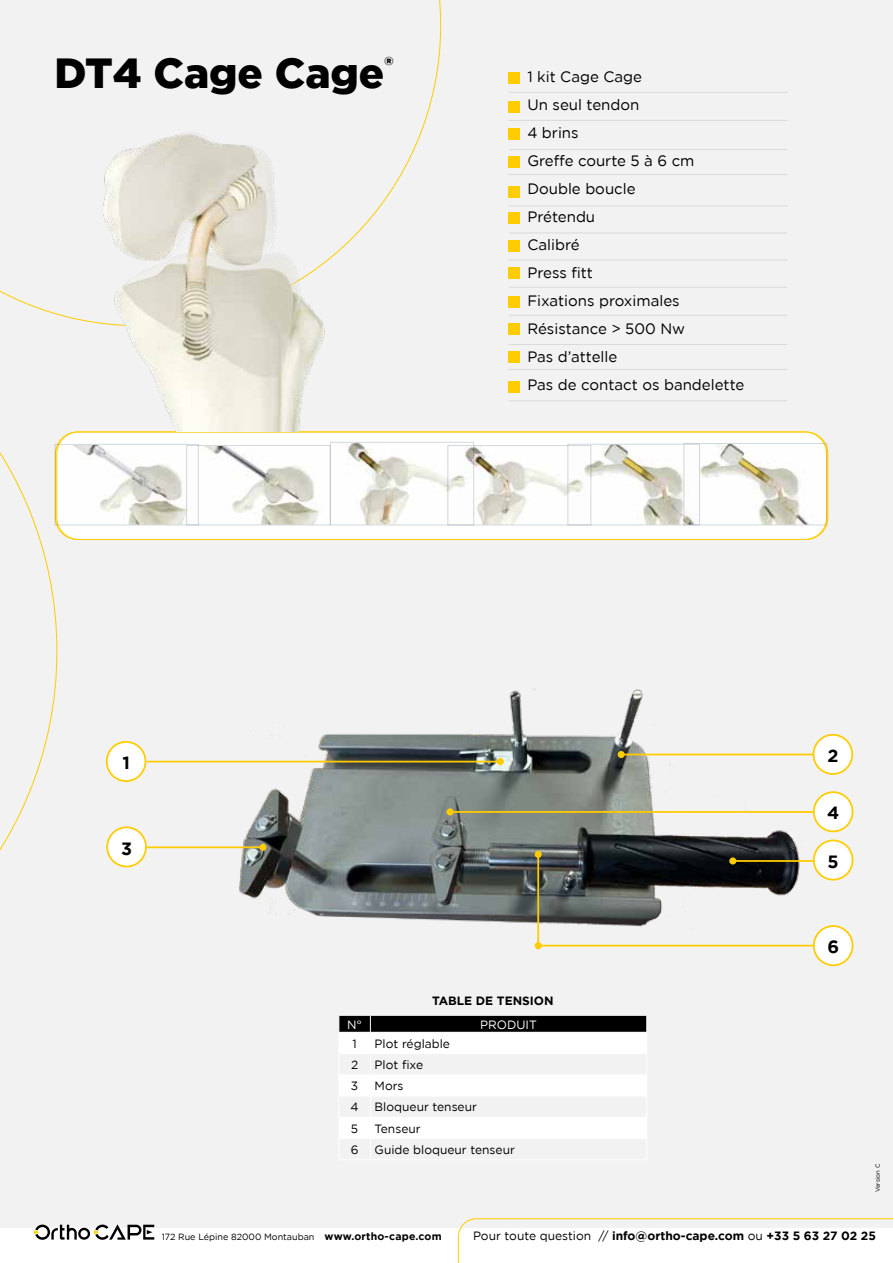
<style>
.page{position:relative;width:893px;height:1263px;background:#fff}
.page>*{position:absolute;margin:0;border:0;box-sizing:border-box;transform-origin:0 0}
.t1{font:900 42px "Gotham";color:#000}
.t2{font:700 17.7px "Gotham";color:#000}
.t3{font:15px/28px "Gotham";color:#000}
.t4{font:12px "Gotham";color:#000}
.t5{font:700 12px "Gotham";color:#000}
.t6{font:12px "Gotham";color:#fff}
.t7{font:700 10.5px "Gotham";letter-spacing:.02em;color:#000}
.t8{font:9px "Gotham";color:#000}
.t9{font:6px "Gotham";color:#000}
.s1{font-weight:400}
</style>
<div class="page">
<div style="left:0;top:0;width:893px;height:1227px;background:#f2f2f2"></div>
<div style="left:56px;top:432px;width:771px;height:107px;background:#fff;border-radius:22px"></div>
<svg style="left:0;top:444px;width:57px;height:407px"></svg>
<div style="left:509px;top:72px;width:11px;height:11px;background:#fc0"></div>
<div style="left:509px;top:102px;width:11px;height:11px;background:#fc0"></div>
<div style="left:509px;top:186px;width:11px;height:11px;background:#fc0"></div>
<div style="left:509px;top:128px;width:11px;height:11px;background:#fc0"></div>
<div style="left:509px;top:213px;width:11px;height:11px;background:#fc0"></div>
<div style="left:509px;top:156px;width:11px;height:11px;background:#fc0"></div>
<div style="left:509px;top:241px;width:11px;height:11px;background:#fc0"></div>
<hr style="left:509px;top:120px;width:278px;height:1px;background:#dadada">
<hr style="left:509px;top:92px;width:278px;height:1px;background:#dadada">
<hr style="left:509px;top:149px;width:278px;height:1px;background:#dadada">
<hr style="left:509px;top:174px;width:278px;height:1px;background:#dadada">
<hr style="left:509px;top:206px;width:278px;height:1px;background:#dadada">
<hr style="left:509px;top:233px;width:278px;height:1px;background:#dadada">
<hr style="left:509px;top:260px;width:278px;height:1px;background:#dadada">
<div style="left:509px;top:267px;width:11px;height:11px;background:#fc0"></div>
<div style="left:509px;top:297px;width:11px;height:11px;background:#fc0"></div>
<div style="left:509px;top:381px;width:11px;height:11px;background:#fc0"></div>
<div style="left:509px;top:323px;width:11px;height:11px;background:#fc0"></div>
<div style="left:509px;top:351px;width:11px;height:11px;background:#fc0"></div>
<hr style="left:509px;top:315px;width:278px;height:1px;background:#dadada">
<hr style="left:509px;top:287px;width:278px;height:1px;background:#dadada">
<hr style="left:509px;top:344px;width:278px;height:1px;background:#dadada">
<hr style="left:509px;top:369px;width:278px;height:1px;background:#dadada">
<hr style="left:509px;top:400px;width:278px;height:1px;background:#dadada">
<svg style="left:0;top:0;width:441px;height:323px"></svg>
<img style="left:58px;top:446px;width:129px;height:77px">
<div style="left:55px;top:444px;width:143px;height:81px;border:1px solid #d2d9dd"></div>
<img style="left:189px;top:447px;width:134px;height:76px">
<div style="left:187px;top:445px;width:143px;height:80px;border:1px solid #d2d9dd"></div>
<img style="left:591px;top:446px;width:93px;height:77px">
<div style="left:568px;top:444px;width:132px;height:81px;border:1px solid #d2d9dd"></div>
<img style="left:347px;top:444px;width:101px;height:79px">
<div style="left:330px;top:442px;width:144px;height:83px;border:1px solid #d2d9dd"></div>
<img style="left:686px;top:445px;width:139px;height:78px">
<div style="left:684px;top:443px;width:143px;height:82px;border:1px solid #d2d9dd"></div>
<img style="left:450px;top:447px;width:139px;height:76px">
<div style="left:448px;top:445px;width:143px;height:80px;border:1px solid #d2d9dd"></div>
<div style="left:56px;top:431px;width:772px;height:109px;border:1px solid #fc0;border-radius:22px"></div>
<img style="left:96px;top:130px;width:233px;height:301px">
<img style="left:238px;top:688px;width:567px;height:241px">
<svg style="left:339px;top:1015px;width:308px;height:144px"></svg>
<hr style="left:147px;top:761px;width:353px;height:1px;background:#fc0">
<div style="left:497px;top:758px;width:7px;height:7px;background:#fc0;border-radius:50%"></div>
<hr style="left:124px;top:846px;width:139px;height:2px;background:#fc0">
<div style="left:259px;top:844px;width:7px;height:7px;background:#fc0;border-radius:50%"></div>
<div style="left:107px;top:742px;width:38px;height:39px;background:#fff;border-radius:50%"></div>
<div style="left:106px;top:741px;width:40px;height:41px;border:2px solid #fc0;border-radius:50%"></div>
<div style="left:107px;top:827px;width:39px;height:39px;background:#fff;border-radius:50%"></div>
<div style="left:106px;top:826px;width:41px;height:41px;border:2px solid #fc0;border-radius:50%"></div>
<hr style="left:621px;top:754px;width:192px;height:1px;background:#fc0">
<div style="left:618px;top:751px;width:7px;height:7px;background:#fc0;border-radius:50%"></div>
<hr style="left:733px;top:860px;width:81px;height:2px;background:#fc0">
<div style="left:729px;top:857px;width:7px;height:7px;background:#fc0;border-radius:50%"></div>
<div style="left:814px;top:840px;width:39px;height:40px;background:#fff;border-radius:50%"></div>
<div style="left:813px;top:839px;width:40px;height:41px;border:2px solid #fc0;border-radius:50%"></div>
<div style="left:813px;top:735px;width:39px;height:39px;background:#fff;border-radius:50%"></div>
<div style="left:813px;top:734px;width:40px;height:41px;border:2px solid #fc0;border-radius:50%"></div>
<hr style="left:450px;top:811px;width:363px;height:2px;background:#fc0">
<div style="left:446px;top:808px;width:8px;height:7px;background:#fc0;border-radius:50%"></div>
<div style="left:814px;top:792px;width:39px;height:39px;background:#fff;border-radius:50%"></div>
<div style="left:813px;top:791px;width:40px;height:41px;border:2px solid #fc0;border-radius:50%"></div>
<hr style="left:538px;top:945px;width:275px;height:1px;background:#fc0">
<div style="left:535px;top:942px;width:7px;height:7px;background:#fc0;border-radius:50%"></div>
<div style="left:814px;top:926px;width:39px;height:39px;background:#fff;border-radius:50%"></div>
<div style="left:813px;top:925px;width:40px;height:41px;border:2px solid #fc0;border-radius:50%"></div>
<hr style="left:537px;top:854px;width:2px;height:95px;background:#fc0">
<div style="left:535px;top:851px;width:7px;height:7px;background:#fc0;border-radius:50%"></div>
<svg style="left:458px;top:1218px;width:435px;height:45px"></svg>
<svg style="left:34px;top:1224px;width:120px;height:16px"></svg>
<h1 class="t1" style="left:54px;top:44px;width:341px">DT4 Cage Cage<sup>®</sup></h1>
<p class="t3" style="left:527px;top:62px;width:218px">1 kit Cage Cage<br>Un seul tendon<br>4 brins<br>Greffe courte 5 à 6 cm<br>Double boucle<br>Prétendu<br>Calibré<br>Press fitt<br>Fixations proximales<br>Résistance &gt; 500 Nw<br>Pas d’attelle<br>Pas de contact os bandelette</p>
<p class="t2" style="left:122px;top:751px;width:9px">1</p>
<p class="t2" style="left:121px;top:836px;width:12px">3</p>
<p class="t5" style="left:432px;top:992px;width:123px">TABLE DE TENSION</p>
<p class="t6" style="left:347px;top:1017px;width:16px">N°</p>
<p class="t6" style="left:480px;top:1017px;width:58px">PRODUIT</p>
<p class="t4" style="left:352px;top:1036px;width:6px">1</p>
<p class="t4" style="left:375px;top:1036px;width:77px">Plot réglable</p>
<p class="t4" style="left:351px;top:1057px;width:9px">2</p>
<p class="t4" style="left:375px;top:1057px;width:50px">Plot fixe</p>
<p class="t4" style="left:351px;top:1078px;width:9px">3</p>
<p class="t4" style="left:375px;top:1078px;width:31px">Mors</p>
<p class="t4" style="left:351px;top:1099px;width:10px">4</p>
<p class="t4" style="left:375px;top:1099px;width:104px">Bloqueur tenseur</p>
<p class="t4" style="left:351px;top:1121px;width:9px">5</p>
<p class="t4" style="left:375px;top:1121px;width:48px">Tenseur</p>
<p class="t4" style="left:351px;top:1142px;width:9px">6</p>
<p class="t4" style="left:375px;top:1142px;width:142px">Guide bloqueur tenseur</p>
<p class="t2" style="left:827px;top:744px;width:13px">2</p>
<p class="t2" style="left:827px;top:801px;width:14px">4</p>
<p class="t2" style="left:828px;top:850px;width:13px">5</p>
<p class="t2" style="left:827px;top:935px;width:13px">6</p>
<p class="t9" style="left:874px;top:1192px;width:30px;rotate:-90deg">Version C</p>
<p class="t8" style="left:162px;top:1231px;width:154px">172 Rue Lépine 82000 Montauban</p>
<p class="t7" style="left:325px;top:1229px;width:119px">www.ortho-cape.com</p>
<p class="t5" style="left:473px;top:1227px;width:404px"><span class="s1">Pour toute question //</span> info@ortho-cape.com <span class="s1">ou</span> +33 5 63 27 02 25</p>
</div>
